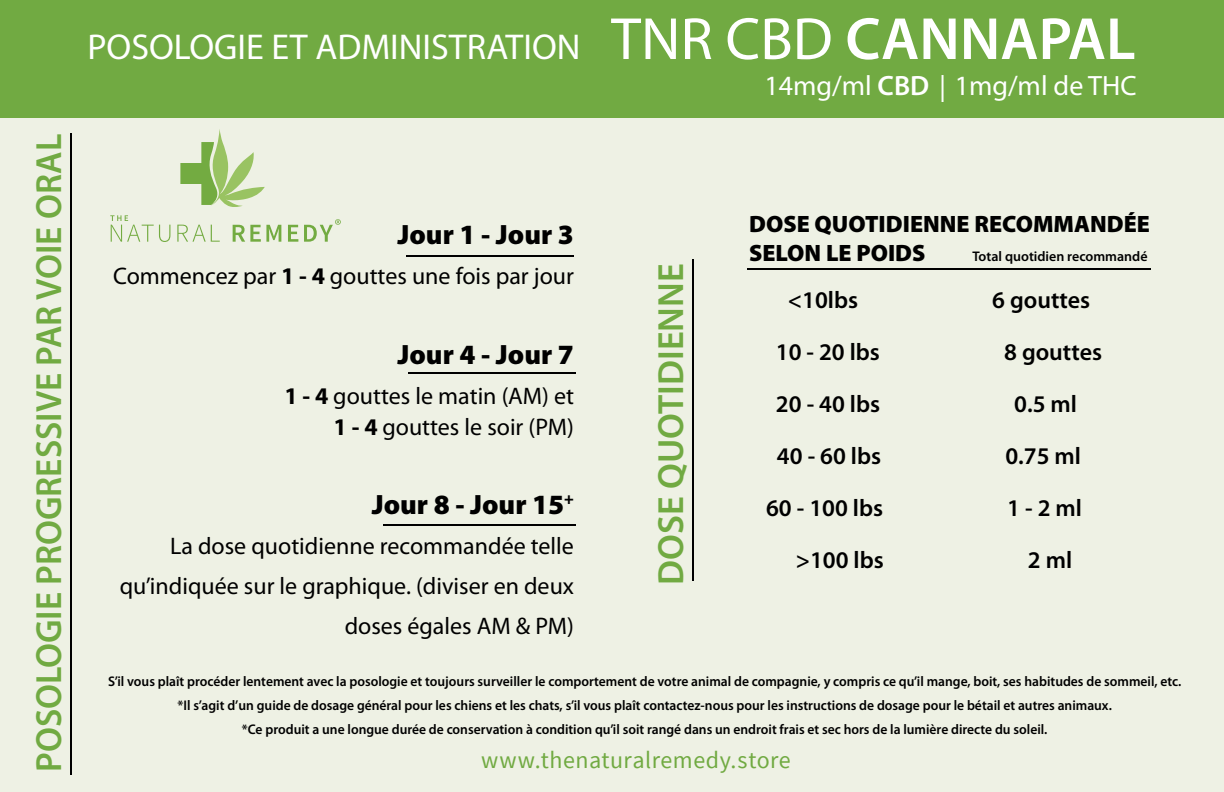
<style>
.page{position:relative;width:1224px;height:792px;background:#eef1e4}
.page>*{position:absolute;margin:0;border:0;box-sizing:border-box;transform-origin:0 0}
.t1{font:300 40px "Myriad Pro";color:#fff}
.t2{font:600 36.6px "Myriad Pro";color:#71aa42}
.t3{font:36px "Myriad Pro";color:#fff}
.t4{font:900 28px "Myriad Pro";color:#000}
.t5{font:28px "Myriad Pro";color:#fff}
.t6{font:24px/40px "Myriad Pro";color:#000;text-align:right}
.t7{font:600 24px "Myriad Pro";color:#000}
.t8{font:24px "Source Sans Pro";letter-spacing:.02em;color:#71aa42}
.t9{font:900 23.8px/28.6px "Myriad Pro";color:#000}
.t10{font:600 14px/24px "Myriad Pro";color:#000;text-align:center}
.s1{font-size:60px}
.s2{font-weight:600;font-size:60px}
.s3{font-weight:600}
.s4{font-weight:700}
</style>
<div class="page">
<div style="left:0;top:0;width:1224px;height:118px;background:#71aa42"></div>
<hr style="left:70px;top:133px;width:2px;height:642px;background:#000">
<hr style="left:406px;top:255px;width:168px;height:2px;background:#000">
<hr style="left:408px;top:372px;width:168px;height:2px;background:#000">
<hr style="left:383px;top:524px;width:193px;height:2px;background:#000">
<hr style="left:692px;top:259px;width:2px;height:322px;background:#000">
<hr style="left:747px;top:268px;width:404px;height:2px;background:#000">
<svg style="left:180px;top:129px;width:85px;height:78px"></svg>
<svg style="left:110px;top:215px;width:231px;height:27px"></svg>
<h2 class="t2" style="left:26px;top:772px;width:640px;rotate:-90deg">POSOLOGIE PROGRESSIVE PAR VOIE ORAL</h2>
<h3 class="t3" style="left:87px;top:25px;width:1050px">POSOLOGIE ET ADMINISTRATION <span class="s1">TNR CBD</span> <span class="s2">CANNAPAL</span></h3>
<h3 class="t5" style="left:764px;top:68px;width:374px">14mg/ml <span class="s3">CBD</span> 1mg/ml de THC</h3>
<h1 class="t1" style="left:938px;top:65px;width:10px">I</h1>
<h3 class="t4" style="left:397px;top:219px;width:178px">Jour 1 - Jour 3</h3>
<h3 class="t6" style="left:113px;top:255px;width:462px">Commencez par <span class="s4">1 - 4</span> gouttes une fois par jour</h3>
<h3 class="t4" style="left:397px;top:338px;width:178px">Jour 4 - Jour 7</h3>
<h3 class="t6" style="left:284px;top:379px;width:291px;line-height:32px"><span class="s4">1 - 4</span> gouttes le matin (AM) et<br><span class="s4">1 - 4</span> gouttes le soir (PM)</h3>
<h3 class="t4" style="left:372px;top:488px;width:204px">Jour 8 - Jour 15<sup>+</sup></h3>
<h3 class="t6" style="left:120px;top:525px;width:456px">La dose quotidienne recommandée telle qu’indiquée sur le graphique. (diviser en deux doses égales AM &amp; PM)</h3>
<h2 class="t2" style="left:648px;top:585px;width:323px;rotate:-90deg">DOSE QUOTIDIENNE</h2>
<h3 class="t9" style="left:749px;top:210px;width:402px">DOSE QUOTIDIENNE RECOMMANDÉE<br>SELON LE POIDS</h3>
<p class="t10" style="left:972px;top:244px;width:177px">Total quotidien recommandé</p>
<h3 class="t7" style="left:788px;top:285px;width:72px">&lt;10lbs</h3>
<h3 class="t7" style="left:992px;top:285px;width:99px">6 gouttes</h3>
<h3 class="t7" style="left:776px;top:337px;width:106px">10 - 20 lbs</h3>
<h3 class="t7" style="left:1004px;top:337px;width:99px">8 gouttes</h3>
<h3 class="t7" style="left:776px;top:389px;width:106px">20 - 40 lbs</h3>
<h3 class="t7" style="left:1014px;top:389px;width:64px">0.5 ml</h3>
<h3 class="t7" style="left:777px;top:441px;width:106px">40 - 60 lbs</h3>
<h3 class="t7" style="left:1005px;top:441px;width:77px">0.75 ml</h3>
<h3 class="t7" style="left:766px;top:493px;width:119px">60 - 100 lbs</h3>
<h3 class="t7" style="left:1007px;top:493px;width:76px">1 - 2 ml</h3>
<h3 class="t7" style="left:796px;top:545px;width:90px">&gt;100 lbs</h3>
<h3 class="t7" style="left:1028px;top:545px;width:46px">2 ml</h3>
<p class="t10" style="left:108px;top:669px;width:1075px">S’il vous plaît procéder lentement avec la posologie et toujours surveiller le comportement de votre animal de compagnie, y compris ce qu’il mange, boit, ses habitudes de sommeil, etc. *Il s’agit d’un guide de dosage général pour les chiens et les chats, s’il vous plaît contactez-nous pour les instructions de dosage pour le bétail et autres animaux.<br>*Ce produit a une longue durée de conservation à condition qu’il soit rangé dans un endroit frais et sec hors de la lumière directe du soleil.</p>
<h3 class="t8" style="left:481px;top:745px;width:311px">www.thenaturalremedy.store</h3>
</div>
